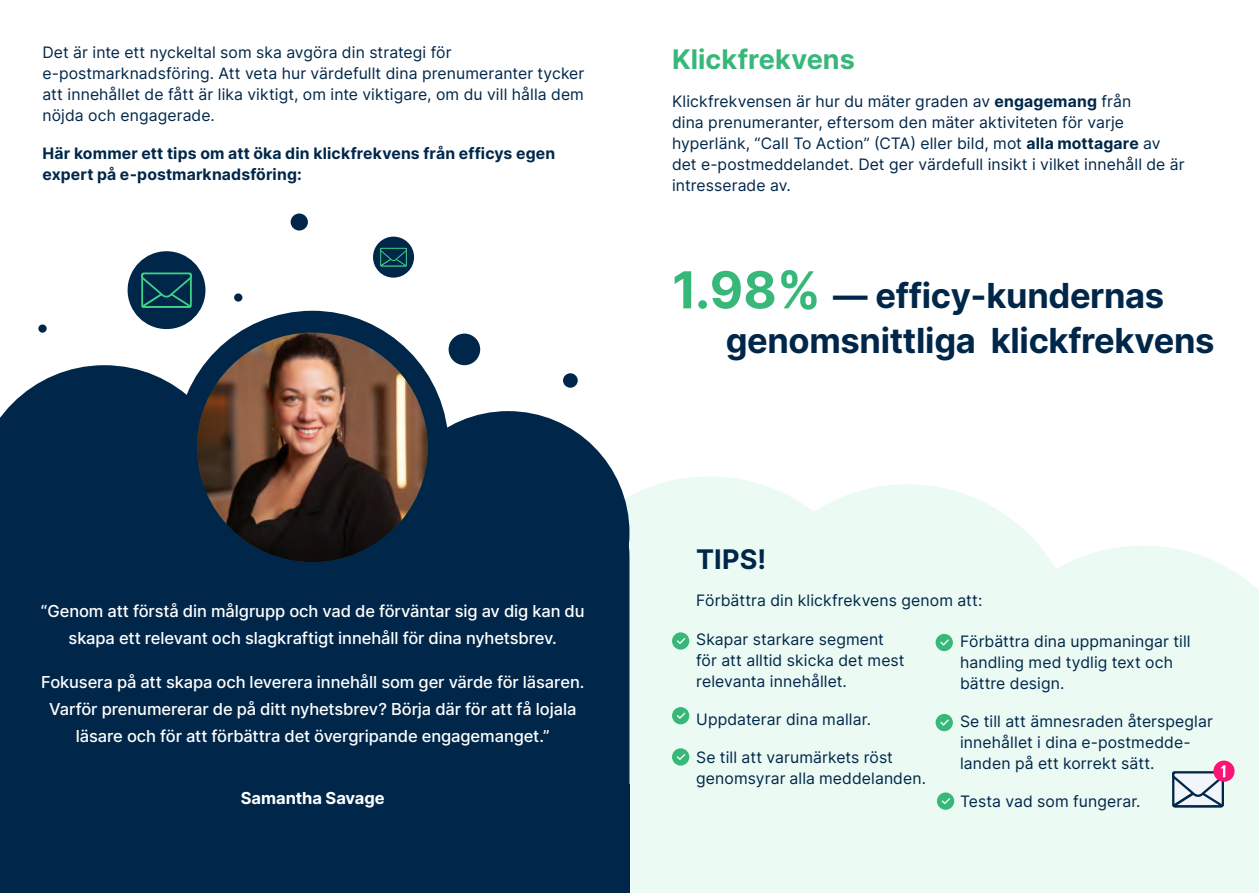
<style>
.page{position:relative;width:1259px;height:893px;background:#fff}
.page>*{position:absolute;margin:0;border:0;box-sizing:border-box;transform-origin:0 0}
.t1{font:700 34.5px/45px "Inter";letter-spacing:-.01em;color:#00274a}
.t2{font:700 27px "Inter";letter-spacing:.005em;color:#37b879}
.t3{font:700 27px "Inter";color:#00274a}
.t4{font:500 16.5px/27px "Inter";letter-spacing:-.005em;color:#fff;text-align:center}
.t5{font:700 16.5px "Inter";color:#fff}
.t6{font:15.75px/21px "Inter";letter-spacing:.005em;color:#00274a}
.t7{font:700 15.75px/21px "Inter";letter-spacing:.01em;color:#00274a}
.s1{font-weight:700}
.s2{font-size:51px;color:#37b879}
</style>
<div class="page">
<div style="left:629px;top:804px;width:124px;height:89px;background:#ebfaf3"></div>
<div style="left:734px;top:484px;width:346px;height:347px;background:#ebfaf3;border-radius:50%"></div>
<svg style="left:1042px;top:546px;width:217px;height:167px;fill:#ebfaf3"></svg>
<div style="left:536px;top:476px;width:346px;height:347px;background:#ebfaf3;border-radius:50%"></div>
<svg style="left:753px;top:672px;width:346px;height:221px"></svg>
<div style="left:945px;top:713px;width:314px;height:180px;background:#ebfaf3"></div>
<div style="left:0;top:439px;width:629px;height:346px;background:#00274a"></div>
<div style="left:387px;top:411px;width:242px;height:243px;background:#00274a;border-radius:50%"></div>
<div style="left:0;top:365px;width:234px;height:261px;background:#00274a"></div>
<div style="left:176px;top:311px;width:272px;height:273px;background:#00274a;border-radius:50%"></div>
<img style="left:197px;top:333px;width:231px;height:229px">
<div style="left:0;top:785px;width:629px;height:108px;background:#00274a"></div>
<svg style="left:672px;top:632px;width:17px;height:18px"></svg>
<svg style="left:935px;top:634px;width:18px;height:17px"></svg>
<svg style="left:672px;top:707px;width:17px;height:17px"></svg>
<svg style="left:935px;top:714px;width:18px;height:17px"></svg>
<svg style="left:672px;top:748px;width:17px;height:18px"></svg>
<svg style="left:937px;top:792px;width:17px;height:18px"></svg>
<div style="left:1213px;top:761px;width:21px;height:21px;background:#fa1475;border-radius:50%"></div>
<svg style="left:1170px;top:765px;width:55px;height:44px"></svg>
<div style="left:128px;top:251px;width:77px;height:78px;background:#00274a;border-radius:50%"></div>
<svg style="left:141px;top:272px;width:51px;height:36px"></svg>
<div style="left:373px;top:237px;width:41px;height:41px;background:#00274a;border-radius:50%"></div>
<svg style="left:380px;top:247px;width:27px;height:20px"></svg>
<div style="left:448px;top:334px;width:32px;height:31px;background:#00274a;border-radius:50%"></div>
<div style="left:291px;top:214px;width:17px;height:17px;background:#00274a;border-radius:50%"></div>
<div style="left:234px;top:293px;width:8px;height:9px;background:#00274a;border-radius:50%"></div>
<div style="left:38px;top:324px;width:9px;height:9px;background:#00274a;border-radius:50%"></div>
<div style="left:563px;top:373px;width:15px;height:15px;background:#00274a;border-radius:50%"></div>
<p class="t6" style="left:43px;top:41px;width:543px">Det är inte ett nyckeltal som ska avgöra din strategi för e-postmarknadsföring. Att veta hur värdefullt dina prenumeranter tycker att innehållet de fått är lika viktigt, om inte viktigare, om du vill hålla dem nöjda och engagerade.</p>
<p class="t7" style="left:43px;top:142px;width:514px">Här kommer ett tips om att öka din klickfrekvens från efficys egen expert på e-postmarknadsföring:</p>
<p class="t4" style="left:41px;top:597px;width:545px">“Genom att förstå din målgrupp och vad de förväntar sig av dig kan du skapa ett relevant och slagkraftigt innehåll för dina nyhetsbrev.</p>
<p class="t4" style="left:41px;top:668px;width:545px">Fokusera på att skapa och leverera innehåll som ger värde för läsaren.<br>Varför prenumererar de på ditt nyhetsbrev? Börja där för att få lojala läsare och för att förbättra det övergripande engagemanget.”</p>
<p class="t5" style="left:241px;top:785px;width:145px">Samantha Savage</p>
<h2 class="t2" style="left:672px;top:39px;width:184px">Klickfrekvens</h2>
<p class="t6" style="left:672px;top:90px;width:514px">Klickfrekvensen är hur du mäter graden av <span class="s1">engagemang</span> från<br>dina prenumeranter, eftersom den mäter aktiviteten för varje hyperlänk, “Call To Action” (CTA) eller bild, mot <span class="s1">alla mottagare</span> av det e-postmeddelandet. Det ger värdefull insikt i vilket innehåll de är intresserade av.</p>
<h1 class="t1" style="left:725px;top:272px;width:490px;text-indent:-54px"><span class="s2">1.98%</span> — efficy-kundernas genomsnittliga klickfrekvens</h1>
<h2 class="t3" style="left:696px;top:539px;width:71px">TIPS!</h2>
<p class="t6" style="left:696px;top:590px;width:288px">Förbättra din klickfrekvens genom att:</p>
<p class="t6" style="left:696px;top:628px;width:210px">Skapar starkare segment för att alltid skicka det mest relevanta innehållet.</p>
<p class="t6" style="left:696px;top:708px;width:176px">Uppdaterar dina mallar.</p>
<p class="t6" style="left:696px;top:746px;width:231px">Se till att varumärkets röst genomsyrar alla meddelanden.</p>
<p class="t6" style="left:960px;top:630px;width:232px">Förbättra dina uppmaningar till handling med tydlig text och bättre design.</p>
<p class="t6" style="left:960px;top:710px;width:254px">Se till att ämnesraden återspeglar innehållet i dina e-postmedde&shy;landen på ett korrekt sätt.</p>
<p class="t6" style="left:960px;top:790px;width:182px">Testa vad som fungerar.</p>
</div>
